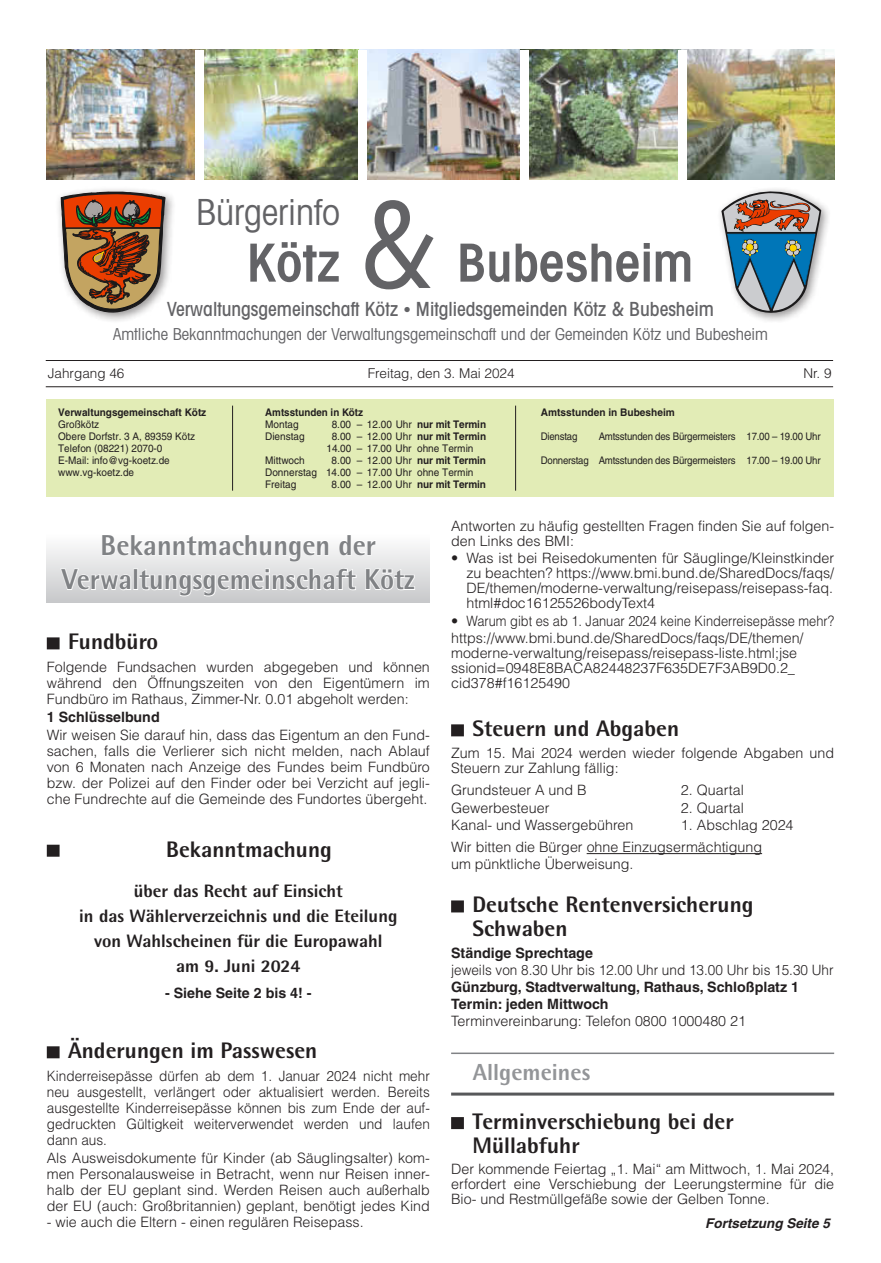
<style>
.page{position:relative;width:881px;height:1263px;background:#fff}
.page>*{position:absolute;margin:0;border:0;box-sizing:border-box;transform-origin:0 0}
.t1{font:condensed 119.4px "Avant Garde";color:#636366}
.t2{font:600 condensed 52.5px "Avant Garde";color:#636366}
.t3{font:condensed 36px "Avant Garde";color:#636366}
.t4{font:800 28.8px/34.7px "Agfa Rotis Semisans";color:#808285;text-align:center;scale:.95 1}
.t5{font:800 23.25px "Agfa Rotis Semisans";color:#939598}
.t6{font:800 22.5px/24px "Agfa Rotis Semisans";color:#231f20}
.t7{font:500 condensed 19.5px "Avant Garde";color:#636366}
.t8{font:800 18px/25px "Agfa Rotis Semisans";color:#231f20;text-align:center}
.t9{font:condensed 16.5px "Avant Garde";color:#636366}
.t10{font:300 14.25px/16px "Helvetica LT";color:#231f20;text-align:justify}
.t11{font:300 14.25px/16px "Helvetica LT";color:#231f20;text-align:justify;scale:.95 1}
.t12{font:700 14.25px/17.1px "Helvetica LT";color:#231f20}
.t13{font:300 13.5px "Helvetica LT";color:#231f20}
.t14{font:italic 700 13.5px "Helvetica LT";color:#231f20}
.t15{font:10.5px/12px "Helvetica LT";color:#231f20;scale:.95 1}
.t16{font:10.5px "Helvetica LT";letter-spacing:-.02em;color:#231f20;scale:.92 1}
.t17{font:700 10.5px "Helvetica LT";color:#231f20;scale:.95 1}
.t18{font:700 10.5px "Helvetica LT";color:#231f20}
.t19{font:700 10.5px "Helvetica LT";color:#231f20;scale:.93 1}
.s1{font-family:"Times LT";font-weight:400;font-stretch:normal}
.s2{font-weight:700}
</style>
<div class="page">
<hr style="left:46px;top:360px;width:786px;height:1px;background:#231f20">
<hr style="left:46px;top:386px;width:786px;height:1px;background:#231f20">
<div style="left:716px;top:186px;width:116px;height:138px;background:#231f20;opacity:.48"></div>
<svg style="left:721px;top:187px;width:100px;height:128px"></svg>
<div style="left:55px;top:186px;width:122px;height:138px;background:#231f20;opacity:.48"></div>
<svg style="left:61px;top:192px;width:104px;height:122px"></svg>
<img style="left:47px;top:50px;width:473px;height:130px">
<img style="left:687px;top:50px;width:146px;height:130px">
<img style="left:529px;top:50px;width:148px;height:130px">
<div style="left:195px;top:50px;width:8px;height:130px;background:#fff"></div>
<div style="left:358px;top:50px;width:9px;height:130px;background:#fff"></div>
<div style="left:47px;top:399px;width:786px;height:98px;background:#e2ecb6"></div>
<hr style="left:232px;top:406px;width:1px;height:85px;background:#231f20">
<hr style="left:515px;top:406px;width:1px;height:85px;background:#231f20">
<div style="left:47px;top:637px;width:13px;height:12px;background:#231f20"></div>
<div style="left:47px;top:845px;width:13px;height:12px;background:#231f20"></div>
<div style="left:47px;top:1046px;width:13px;height:12px;background:#231f20"></div>
<div style="left:47px;top:534px;width:382px;height:69px;background:linear-gradient(to bottom,#fefefe,#c7c8ca)"></div>
<svg style="left:59px;top:534px;width:356px;height:69px"></svg>
<div style="left:451px;top:724px;width:12px;height:12px;background:#231f20"></div>
<hr style="left:586px;top:853px;width:175px;height:1px;background:#231f20">
<div style="left:451px;top:900px;width:12px;height:12px;background:#231f20"></div>
<hr style="left:451px;top:1052px;width:382px;height:2px;background:#808285">
<hr style="left:451px;top:1092px;width:382px;height:3px;background:#57585a">
<div style="left:451px;top:1117px;width:12px;height:12px;background:#231f20"></div>
<h3 class="t3" style="left:196px;top:189px;width:145px">Bürgerinfo</h3>
<h1 class="t1" style="left:362px;top:171px;width:74px">&amp;</h1>
<h2 class="t2" style="left:247px;top:231px;width:95px">Kötz</h2>
<h3 class="t7" style="left:167px;top:297px;width:548px">Verwaltungsgemeinschaft Kötz <span class="s1">•</span> Mitgliedsgemeinden Kötz &amp; Bubesheim</h3>
<p class="t9" style="left:113px;top:324px;width:656px">Amtliche Bekanntmachungen der Verwaltungsgemeinschaft und der Gemeinden Kötz und Bubesheim</p>
<h2 class="t2" style="left:457px;top:231px;width:238px">Bubesheim</h2>
<p class="t13" style="left:48px;top:365px;width:78px">Jahrgang 46</p>
<p class="t13" style="left:367px;top:365px;width:148px">Freitag, den 3. Mai 2024</p>
<p class="t13" style="left:803px;top:365px;width:30px">Nr. 9</p>
<p class="t17" style="left:58px;top:406px;width:157px">Verwaltungsgemeinschaft Kötz</p>
<p class="t15" style="left:58px;top:418px;width:146px">Großkötz<br>Obere Dorfstr. 3 A, 89359 Kötz<br>Telefon (08221) 2070-0<br>E-Mail: info@vg-koetz.de www.vg-koetz.de</p>
<p class="t19" style="left:265px;top:406px;width:107px">Amtsstunden in Kötz</p>
<p class="t15" style="left:265px;top:418px;width:37px">Montag</p>
<p class="t15" style="left:331px;top:418px;width:164px">8.00 – 12.00 Uhr <span class="s2">nur mit Termin</span></p>
<p class="t15" style="left:265px;top:430px;width:43px">Dienstag</p>
<p class="t15" style="left:326px;top:430px;width:169px;text-indent:5px">8.00 – 12.00 Uhr <span class="s2">nur mit Termin<br></span>14.00 – 17.00 Uhr ohne Termin</p>
<p class="t15" style="left:265px;top:454px;width:43px">Mittwoch</p>
<p class="t15" style="left:265px;top:454px;width:234px;text-indent:66px">8.00 – 12.00 Uhr <span class="s2">nur mit Termin<br></span>Donnerstag 14.00 – 17.00 Uhr ohne Termin<br>Freitag</p>
<p class="t15" style="left:331px;top:478px;width:164px">8.00 – 12.00 Uhr <span class="s2">nur mit Termin</span></p>
<p class="t18" style="left:540px;top:406px;width:135px">Amtsstunden in Bubesheim</p>
<p class="t16" style="left:540px;top:430px;width:41px">Dienstag</p>
<p class="t16" style="left:598px;top:430px;width:242px">Amtsstunden des Bürgermeisters 17.00 – 19.00 Uhr</p>
<p class="t16" style="left:540px;top:454px;width:305px">Donnerstag Amtsstunden des Bürgermeisters 17.00 – 19.00 Uhr</p>
<h3 class="t4" style="left:62px;top:527px;width:373px">Bekanntmachungen der<br>Verwaltungsgemeinschaft Kötz</h3>
<h3 class="t6" style="left:68px;top:629px;width:92px">Fundbüro</h3>
<p class="t10" style="left:47px;top:658px;width:384px">Folgende Fundsachen wurden abgegeben und können während den Öffnungszeiten von den Eigentümern im Fundbüro im Rathaus, Zimmer-Nr. 0.01 abgeholt werden:</p>
<p class="t12" style="left:47px;top:708px;width:114px">1 Schlüsselbund</p>
<p class="t10" style="left:47px;top:727px;width:384px">Wir weisen Sie darauf hin, dass das Eigentum an den Fund&shy;sachen, falls die Verlierer sich nicht melden, nach Ablauf von 6 Monaten nach Anzeige des Fundes beim Fundbüro bzw. der Polizei auf den Finder oder bei Verzicht auf jegli&shy;che Fundrechte auf die Gemeinde des Fundortes übergeht.</p>
<h3 class="t6" style="left:166px;top:837px;width:167px">Bekanntmachung</h3>
<p class="t8" style="left:79px;top:877px;width:319px">über das Recht auf Einsicht<br>in das Wählerverzeichnis und die Eteilung von Wahlscheinen für die Europawahl<br>am 9. Juni 2024</p>
<p class="t12" style="left:165px;top:984px;width:148px">- Siehe Seite 2 bis 4! -</p>
<h3 class="t6" style="left:68px;top:1038px;width:251px">Änderungen im Passwesen</h3>
<p class="t11" style="left:47px;top:1067px;width:404px">Kinderreisepässe dürfen ab dem 1. Januar 2024 nicht mehr neu ausgestellt, verlängert oder aktualisiert werden. Bereits ausgestellte Kinderreisepässe können bis zum Ende der auf&shy;gedruckten Gültigkeit weiterverwendet werden und laufen dann aus.</p>
<p class="t10" style="left:47px;top:1149px;width:384px">Als Ausweisdokumente für Kinder (ab Säuglingsalter) kom&shy;men Personalausweise in Betracht, wenn nur Reisen inner&shy;halb der EU geplant sind. Werden Reisen auch außerhalb der EU (auch: Großbritannien) geplant, benötigt jedes Kind</p>
<p class="t10" style="left:47px;top:1213px;width:318px">- wie auch die Eltern - einen regulären Reisepass.</p>
<p class="t10" style="left:451px;top:518px;width:384px;line-height:15px">Antworten zu häufig gestellten Fragen finden Sie auf folgen&shy;den Links des BMI:</p>
<p class="t10" style="left:466px;top:551px;width:369px;line-height:15px;text-indent:-15px">• Was ist bei Reisedokumenten für Säuglinge/Kleinstkinder zu beachten? https://www.bmi.bund.de/SharedDocs/faqs/ DE/themen/moderne-verwaltung/reisepass/reisepass-faq. html#doc16125526bodyText4</p>
<p class="t10" style="left:451px;top:612px;width:384px;line-height:17.4px">• Warum gibt es ab 1. Januar 2024 keine Kinderreisepässe mehr? https://www.bmi.bund.de/SharedDocs/faqs/DE/themen/</p>
<p class="t10" style="left:451px;top:645px;width:347px;line-height:15px;text-align:left">moderne-verwaltung/reisepass/reisepass-liste.html;jse ssionid=0948E8BACA82448237F635DE7F3AB9D0.2_ cid378#f16125490</p>
<h3 class="t6" style="left:472px;top:716px;width:208px">Steuern und Abgaben</h3>
<p class="t10" style="left:451px;top:745px;width:384px;line-height:15px">Zum 15. Mai 2024 werden wieder folgende Abgaben und<br>Steuern zur Zahlung fällig:</p>
<p class="t10" style="left:451px;top:782px;width:137px">Grundsteuer A und B</p>
<p class="t10" style="left:680px;top:782px;width:64px">2. Quartal</p>
<p class="t10" style="left:451px;top:799px;width:100px">Gewerbesteuer</p>
<p class="t10" style="left:680px;top:799px;width:64px">2. Quartal</p>
<p class="t10" style="left:451px;top:817px;width:184px">Kanal- und Wassergebühren</p>
<p class="t10" style="left:451px;top:814px;width:344px;line-height:22.2px;text-indent:230px">1. Abschlag 2024<br>Wir bitten die Bürger ohne Einzugsermächtigung</p>
<p class="t10" style="left:451px;top:856px;width:184px">um pünktliche Überweisung.</p>
<h3 class="t6" style="left:472px;top:892px;width:282px">Deutsche Rentenversicherung<br>Schwaben</h3>
<p class="t12" style="left:451px;top:944px;width:143px">Ständige Sprechtage</p>
<p class="t11" style="left:451px;top:962px;width:404px">jeweils von 8.30 Uhr bis 12.00 Uhr und 13.00 Uhr bis 15.30 Uhr</p>
<p class="t12" style="left:451px;top:978px;width:349px">Günzburg, Stadtverwaltung, Rathaus, Schloßplatz 1<br>Termin: jeden Mittwoch</p>
<p class="t10" style="left:451px;top:1013px;width:296px">Terminvereinbarung: Telefon 0800 1000480 21</p>
<h3 class="t5" style="left:472px;top:1057px;width:119px">Allgemeines</h3>
<h3 class="t6" style="left:472px;top:1109px;width:263px">Terminverschiebung bei der<br>Müllabfuhr</h3>
<p class="t10" style="left:451px;top:1162px;width:384px;line-height:15px">Der kommende Feiertag „1. Mai“ am Mittwoch, 1. Mai 2024, erfordert eine Verschiebung der Leerungstermine für die Bio- und Restmüllgefäße sowie der Gelben Tonne.</p>
<p class="t14" style="left:705px;top:1215px;width:126px">Fortsetzung Seite 5</p>
</div>
